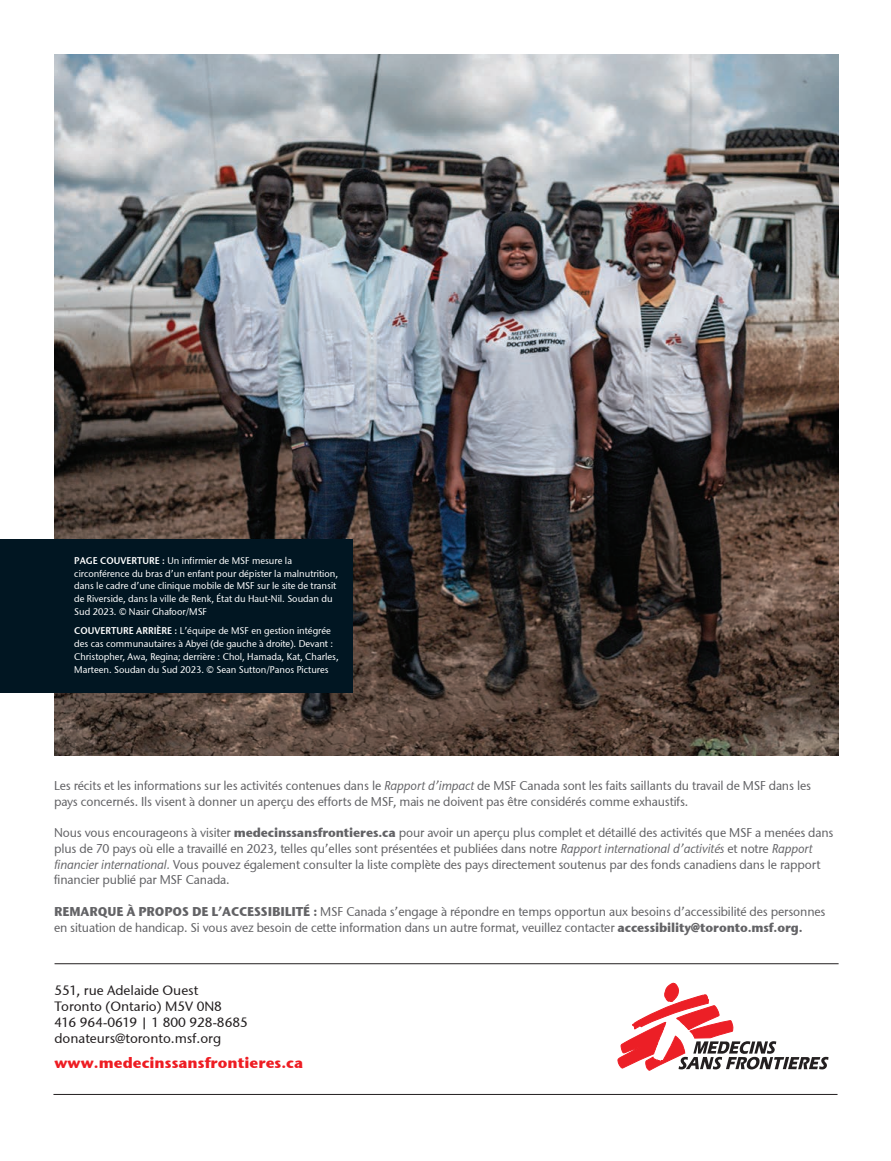
<style>
.page{position:relative;width:891px;height:1161px;background:#fff}
.page>*{position:absolute;margin:0;border:0;box-sizing:border-box;transform-origin:0 0}
.t1{font:15px "Stone Sans ITCTT Bold";color:#ee1d23}
.t2{font:13.5px/16.2px "Stone Sans ITCTT Medium";color:#231f20}
.t3{font:12.75px/15.8px "Stone Sans ITCTT Medium";letter-spacing:-.01em;color:#636366;scale:.95 1}
.t4{font:9.75px/12.8px "Stone Sans ITCTT Medium";color:#fff;scale:.95 1}
.s1{font-family:"Stone Sans Sem ITCTT Semi"}
.s2{font-style:italic}
.s3{font-family:"Stone Sans ITCTT Bold"}
</style>
<div class="page">
<hr style="left:55px;top:963px;width:784px;height:1px;background:#231f20">
<hr style="left:53px;top:1094px;width:785px;height:1px;background:#231f20">
<svg style="left:618px;top:983px;width:211px;height:87px"></svg>
<img style="left:54px;top:54px;width:784px;height:702px">
<div style="left:0;top:539px;width:352px;height:154px;background:#011622"></div>
<p class="t4" style="left:74px;top:554px;width:279px"><span class="s1">PAGE COUVERTURE :</span> Un infirmier de MSF mesure la circonférence du bras d’un enfant pour dépister la malnutrition, dans le cadre d’une clinique mobile de MSF sur le site de transit de Riverside, dans la ville de Renk, État du Haut-Nil. Soudan du Sud 2023. © Nasir Ghafoor/MSF</p>
<p class="t4" style="left:74px;top:625px;width:280px"><span class="s1">COUVERTURE ARRIÈRE :</span> L’équipe de MSF en gestion intégrée des cas communautaires à Abyei (de gauche à droite). Devant :<br>Christopher, Awa, Regina; derrière : Chol, Hamada, Kat, Charles, Marteen. Soudan du Sud 2023. © Sean Sutton/Panos Pictures</p>
<p class="t3" style="left:54px;top:778px;width:799px">Les récits et les informations sur les activités contenues dans le <span class="s2">Rapport d’impact</span> de MSF Canada sont les faits saillants du travail de MSF dans les pays concernés. Ils visent à donner un aperçu des efforts de MSF, mais ne doivent pas être considérés comme exhaustifs.</p>
<p class="t3" style="left:54px;top:825px;width:822px">Nous vous encourageons à visiter <span class="s3">medecinssansfrontieres.ca</span> pour avoir un aperçu plus complet et détaillé des activités que MSF a menées dans plus de 70 pays où elle a travaillé en 2023, telles qu’elles sont présentées et publiées dans notre <span class="s2">Rapport international d’activités</span> et notre <span class="s2">Rapport financier international.</span> Vous pouvez également consulter la liste complète des pays directement soutenus par des fonds canadiens dans le rapport financier publié par MSF Canada.</p>
<p class="t3" style="left:54px;top:904px;width:814px"><span class="s3">REMARQUE À PROPOS DE L’ACCESSIBILITÉ :</span> MSF Canada s’engage à répondre en temps opportun aux besoins d’accessibilité des personnes en situation de handicap. Si vous avez besoin de cette information dans un autre format, veuillez contacter <span class="s3">accessibility@toronto.msf.org.</span></p>
<p class="t2" style="left:55px;top:982px;width:195px">551, rue Adelaide Ouest<br>Toronto (Ontario) M5V 0N8<br>416 964-0619 | 1 800 928-8685 donateurs@toronto.msf.org</p>
<p class="t1" style="left:55px;top:1053px;width:250px">www.medecinssansfrontieres.ca</p>
</div>
